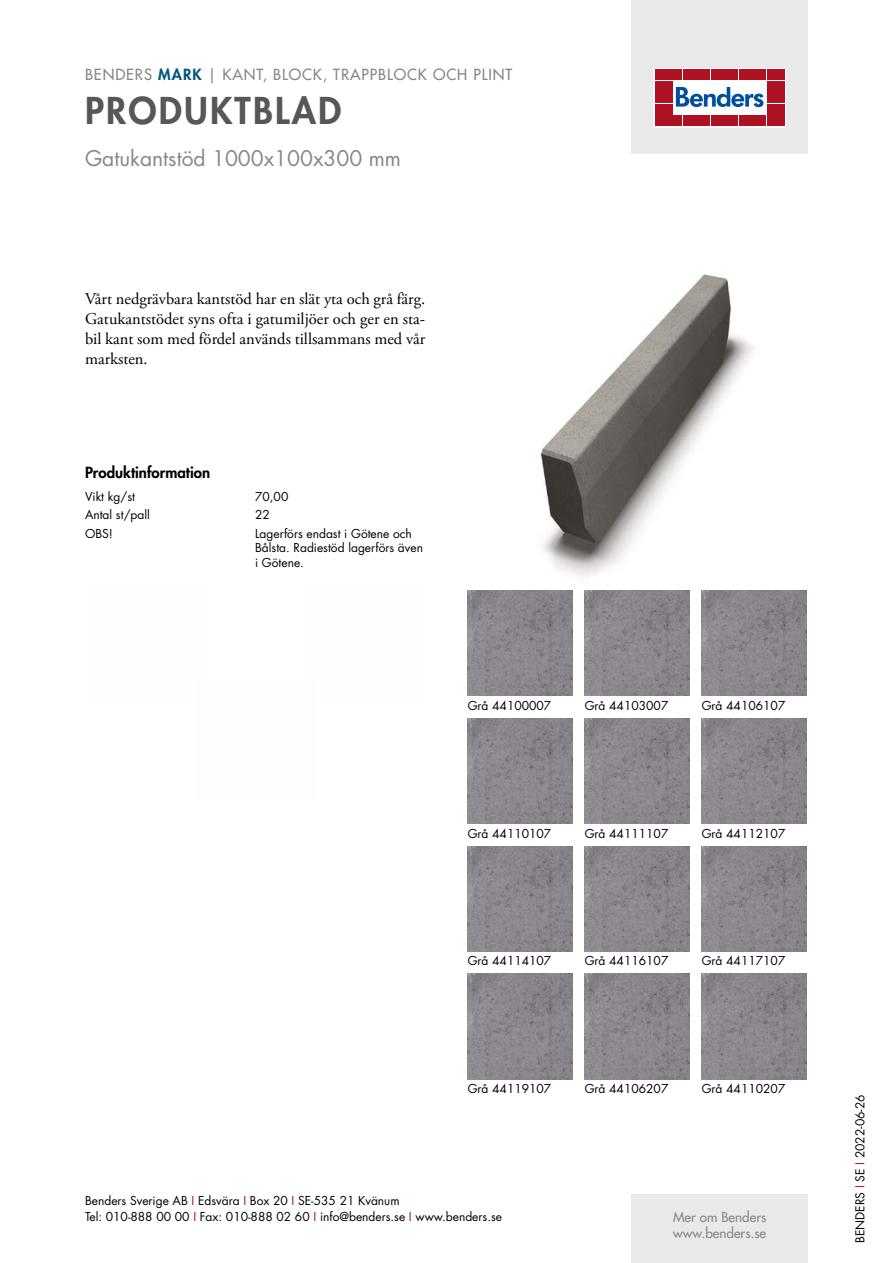
<style>
.page{position:relative;width:893px;height:1263px;background:#fff}
.page>*{position:absolute;margin:0;border:0;box-sizing:border-box;transform-origin:0 0}
.t1{font:800 36px "Futura Std";letter-spacing:.06em;color:#575756}
.t2{font:21px "Futura Std";color:#878787}
.t3{font:16.5px/19.8px "Adobe Garamond Pro";color:#000;text-align:justify}
.t4{font:500 15px "Futura Std";letter-spacing:.06em;color:#878787}
.t5{font:800 15px "Futura Std";color:#000}
.t6{font:500 13.5px/16.2px "Futura Std";color:#878787}
.t7{font:12px/14.4px "Futura Std";color:#000}
.s1{font-weight:800;color:#00577c}
.s2{color:#ae1122}
</style>
<div class="page">
<div style="left:631px;top:0;width:177px;height:153px;background:#e9e9e9"></div>
<div style="left:631px;top:1195px;width:177px;height:68px;background:#e9e9e9"></div>
<svg style="left:656px;top:70px;width:128px;height:55px;fill:#fff"></svg>
<div style="left:654px;top:68px;width:132px;height:59px;border:1px solid #fff"></div>
<div style="left:655px;top:70px;width:8px;height:10px;background:#ae1122"></div>
<div style="left:664px;top:70px;width:8px;height:10px;background:#ae1122"></div>
<div style="left:655px;top:81px;width:8px;height:10px;background:#ae1122"></div>
<div style="left:664px;top:81px;width:8px;height:10px;background:#ae1122"></div>
<div style="left:655px;top:93px;width:8px;height:10px;background:#ae1122"></div>
<div style="left:664px;top:93px;width:8px;height:10px;background:#ae1122"></div>
<div style="left:655px;top:104px;width:8px;height:11px;background:#ae1122"></div>
<div style="left:664px;top:104px;width:8px;height:11px;background:#ae1122"></div>
<div style="left:655px;top:116px;width:8px;height:10px;background:#ae1122"></div>
<div style="left:664px;top:116px;width:8px;height:10px;background:#ae1122"></div>
<div style="left:674px;top:70px;width:8px;height:10px;background:#ae1122"></div>
<div style="left:683px;top:70px;width:8px;height:10px;background:#ae1122"></div>
<div style="left:692px;top:70px;width:8px;height:10px;background:#ae1122"></div>
<div style="left:702px;top:70px;width:8px;height:10px;background:#ae1122"></div>
<div style="left:711px;top:70px;width:8px;height:10px;background:#ae1122"></div>
<div style="left:720px;top:70px;width:8px;height:10px;background:#ae1122"></div>
<div style="left:730px;top:70px;width:8px;height:10px;background:#ae1122"></div>
<div style="left:739px;top:70px;width:8px;height:10px;background:#ae1122"></div>
<div style="left:748px;top:70px;width:8px;height:10px;background:#ae1122"></div>
<div style="left:758px;top:70px;width:8px;height:10px;background:#ae1122"></div>
<div style="left:674px;top:116px;width:8px;height:10px;background:#ae1122"></div>
<div style="left:683px;top:116px;width:8px;height:10px;background:#ae1122"></div>
<div style="left:692px;top:116px;width:8px;height:10px;background:#ae1122"></div>
<div style="left:702px;top:116px;width:8px;height:10px;background:#ae1122"></div>
<div style="left:711px;top:116px;width:8px;height:10px;background:#ae1122"></div>
<div style="left:720px;top:116px;width:8px;height:10px;background:#ae1122"></div>
<div style="left:730px;top:116px;width:8px;height:10px;background:#ae1122"></div>
<div style="left:739px;top:116px;width:8px;height:10px;background:#ae1122"></div>
<div style="left:748px;top:116px;width:8px;height:10px;background:#ae1122"></div>
<div style="left:758px;top:116px;width:8px;height:10px;background:#ae1122"></div>
<div style="left:767px;top:70px;width:8px;height:10px;background:#ae1122"></div>
<div style="left:776px;top:70px;width:8px;height:10px;background:#ae1122"></div>
<div style="left:767px;top:81px;width:8px;height:10px;background:#ae1122"></div>
<div style="left:776px;top:81px;width:8px;height:10px;background:#ae1122"></div>
<div style="left:767px;top:93px;width:8px;height:10px;background:#ae1122"></div>
<div style="left:776px;top:93px;width:8px;height:10px;background:#ae1122"></div>
<div style="left:767px;top:104px;width:8px;height:11px;background:#ae1122"></div>
<div style="left:776px;top:104px;width:8px;height:11px;background:#ae1122"></div>
<div style="left:767px;top:116px;width:8px;height:10px;background:#ae1122"></div>
<div style="left:776px;top:116px;width:8px;height:10px;background:#ae1122"></div>
<svg style="left:676px;top:87px;width:87px;height:20px"></svg>
<img style="left:540px;top:274px;width:214px;height:302px">
<img style="left:468px;top:590px;width:105px;height:105px">
<img style="left:585px;top:590px;width:105px;height:105px">
<img style="left:702px;top:590px;width:105px;height:105px">
<img style="left:468px;top:718px;width:105px;height:105px">
<img style="left:585px;top:718px;width:105px;height:105px">
<img style="left:702px;top:718px;width:105px;height:105px">
<img style="left:468px;top:846px;width:105px;height:105px">
<img style="left:585px;top:846px;width:105px;height:105px">
<img style="left:702px;top:846px;width:105px;height:105px">
<img style="left:468px;top:974px;width:105px;height:105px">
<img style="left:585px;top:974px;width:105px;height:105px">
<img style="left:702px;top:974px;width:105px;height:105px">
<p class="t4" style="left:85px;top:65px;width:429px">BENDERS <span class="s1">MARK</span> | KANT, BLOCK, TRAPPBLOCK OCH PLINT</p>
<h1 class="t1" style="left:85px;top:87px;width:258px">PRODUKTBLAD</h1>
<h2 class="t2" style="left:85px;top:144px;width:318px">Gatukantstöd 1000x100x300 mm</h2>
<h3 class="t3" style="left:85px;top:290px;width:342px">Vårt nedgrävbara kantstöd har en slät yta och grå färg.<br>Gatukantstödet syns ofta i gatumiljöer och ger en sta&shy;bil kant som med fördel används tillsammans med vår marksten.</h3>
<p class="t5" style="left:85px;top:463px;width:127px">Produktinformation</p>
<p class="t7" style="left:85px;top:490px;width:51px">Vikt kg/st</p>
<p class="t7" style="left:255px;top:490px;width:35px">70,00</p>
<p class="t7" style="left:85px;top:508px;width:66px">Antal st/pall</p>
<p class="t7" style="left:255px;top:508px;width:16px">22</p>
<p class="t7" style="left:85px;top:526px;width:29px">OBS!</p>
<p class="t7" style="left:255px;top:526px;width:169px">Lagerförs endast i Götene och<br>Bålsta. Radiestöd lagerförs även i Götene.</p>
<p class="t7" style="left:468px;top:698px;width:85px">Grå 44100007</p>
<p class="t7" style="left:585px;top:698px;width:85px">Grå 44103007</p>
<p class="t7" style="left:702px;top:698px;width:85px">Grå 44106107</p>
<p class="t7" style="left:468px;top:826px;width:85px">Grå 44110107</p>
<p class="t7" style="left:585px;top:826px;width:85px">Grå 44111107</p>
<p class="t7" style="left:702px;top:826px;width:85px">Grå 44112107</p>
<p class="t7" style="left:468px;top:954px;width:85px">Grå 44114107</p>
<p class="t7" style="left:585px;top:954px;width:85px">Grå 44116107</p>
<p class="t7" style="left:702px;top:954px;width:85px">Grå 44117107</p>
<p class="t7" style="left:468px;top:1082px;width:85px">Grå 44119107</p>
<p class="t7" style="left:585px;top:1082px;width:85px">Grå 44106207</p>
<p class="t7" style="left:702px;top:1082px;width:85px">Grå 44110207</p>
<p class="t7" style="left:85px;top:1192px;width:418px;line-height:16.5px">Benders Sverige AB <span class="s2">I</span> Edsvära <span class="s2">I</span> Box 20 <span class="s2">I</span> SE-535 21 Kvänum<br>Tel: 010-888 00 00 <span class="s2">I</span> Fax: 010-888 02 60 <span class="s2">I</span> info@benders.se <span class="s2">I</span> www.benders.se</p>
<p class="t6" style="left:673px;top:1209px;width:95px">Mer om Benders www.benders.se</p>
<p class="t7" style="left:853px;top:1243px;width:150px;rotate:-90deg">BENDERS <span class="s2">I</span> SE <span class="s2">I</span> 2022-06-26</p>
</div>
